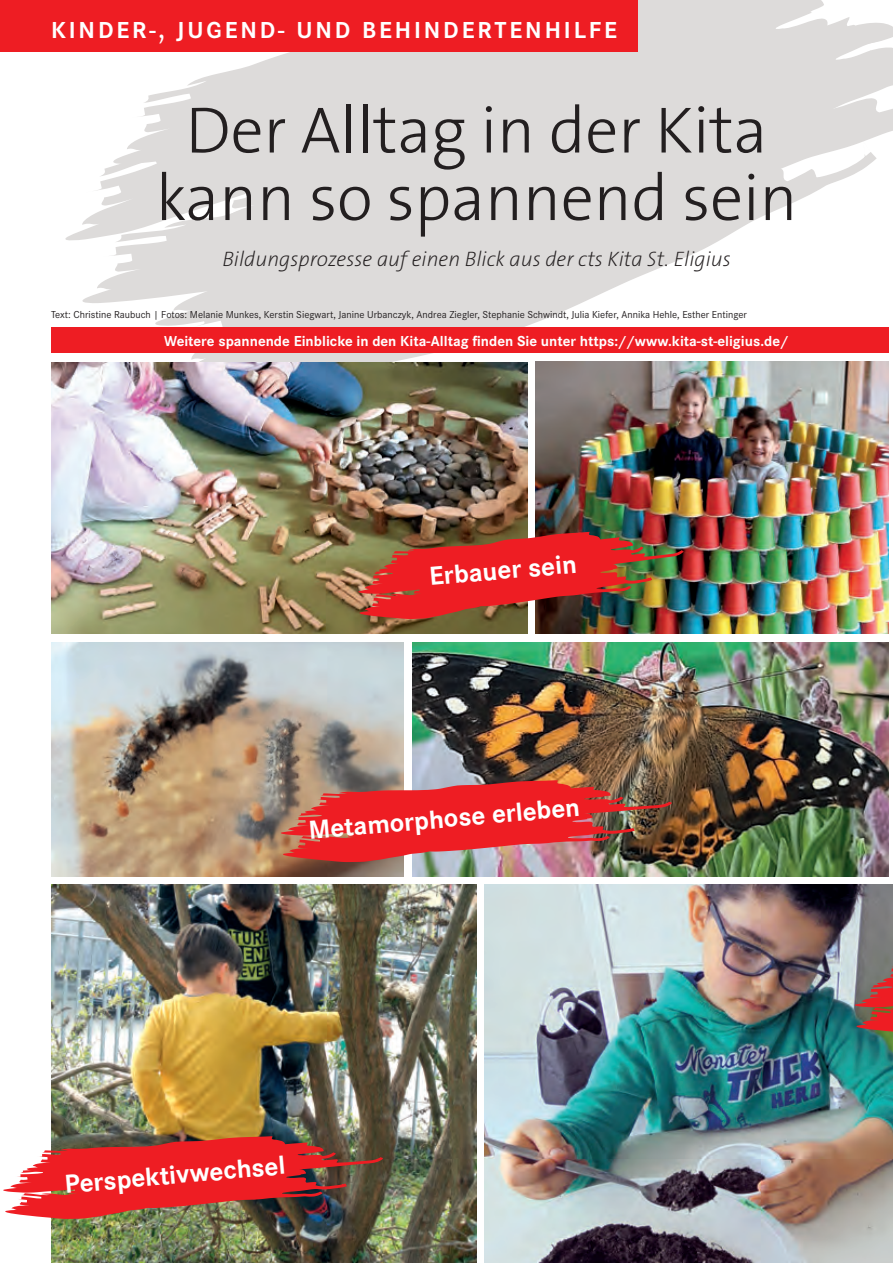
<style>
.page{position:relative;width:893px;height:1263px;background:#fff}
.page>*{position:absolute;margin:0;border:0;box-sizing:border-box;transform-origin:0 0}
.Haedline{font:300 66px/67.5px "The Sans B3";letter-spacing:-.005em;color:#231f20;text-align:center}
.t1{font:700 27px "Corporate S";color:#fff}
.t2{font:700 24px "Corporate S";letter-spacing:.12em;color:#fff}
.t3{font:italic 200 21px "The Sans B2";color:#231f20}
.t4{font:700 15px "Corporate S";color:#fff}
.t5{font:10.5px "Corporate S";color:#231f20}
</style>
<div class="page">
<svg style="left:82px;top:51px;width:73px;height:252px"></svg>
<svg style="left:155px;top:24px;width:738px;height:302px;fill:#dddbda"></svg>
<svg style="left:111px;top:0;width:777px;height:164px;background:#e1dedd"></svg>
<svg style="left:215px;top:122px;width:662px;height:254px;fill:#dddbda"></svg>
<div style="left:0;top:0;width:638px;height:51px;background:#ee1d23"></div>
<img style="left:536px;top:361px;width:353px;height:273px">
<img style="left:51px;top:362px;width:476px;height:272px">
<img style="left:51px;top:642px;width:353px;height:234px">
<img style="left:412px;top:642px;width:477px;height:234px">
<img style="left:51px;top:884px;width:425px;height:379px">
<img style="left:485px;top:884px;width:408px;height:379px">
<div style="left:51px;top:327px;width:838px;height:26px;background:#ee1d23"></div>
<img style="left:358px;top:532px;width:325px;height:87px">
<img style="left:281px;top:780px;width:391px;height:82px">
<img style="left:3px;top:1136px;width:380px;height:83px">
<svg style="left:855px;top:949px;width:38px;height:84px;background:#9a5956"></svg>
<p class="t2" style="left:51px;top:17px;width:568px">KINDER-, JUGEND- UND BEHINDERTENHILFE</p>
<p class="Haedline" style="left:156px;top:101px;width:643px">Der Alltag in der Kita kann so spannend sein</p>
<p class="t3" style="left:222px;top:249px;width:510px">Bildungsprozesse auf einen Blick aus der cts Kita St. Eligius</p>
<p class="t5" style="left:51px;top:308px;width:697px">Text: Christine Raubuch | Fotos: Melanie Munkes, Kerstin Siegwart, Janine Urbanczyk, Andrea Ziegler, Stephanie Schwindt, Julia Kiefer, Annika Hehle, Esther Entinger</p>
<p class="t4" style="left:164px;top:332px;width:626px">Weitere spannende Einblicke in den Kita-Alltag finden Sie unter https://www.kita-st-eligius.de/</p>
<p class="t1" style="left:428px;top:561px;width:149px;rotate:-5deg">Erbauer sein</p>
<p class="t1" style="left:307px;top:815px;width:274px;rotate:-5deg">Metamorphose erleben</p>
<p class="t1" style="left:63px;top:1169px;width:223px;rotate:-5deg">Perspektivwechsel</p>
</div>
